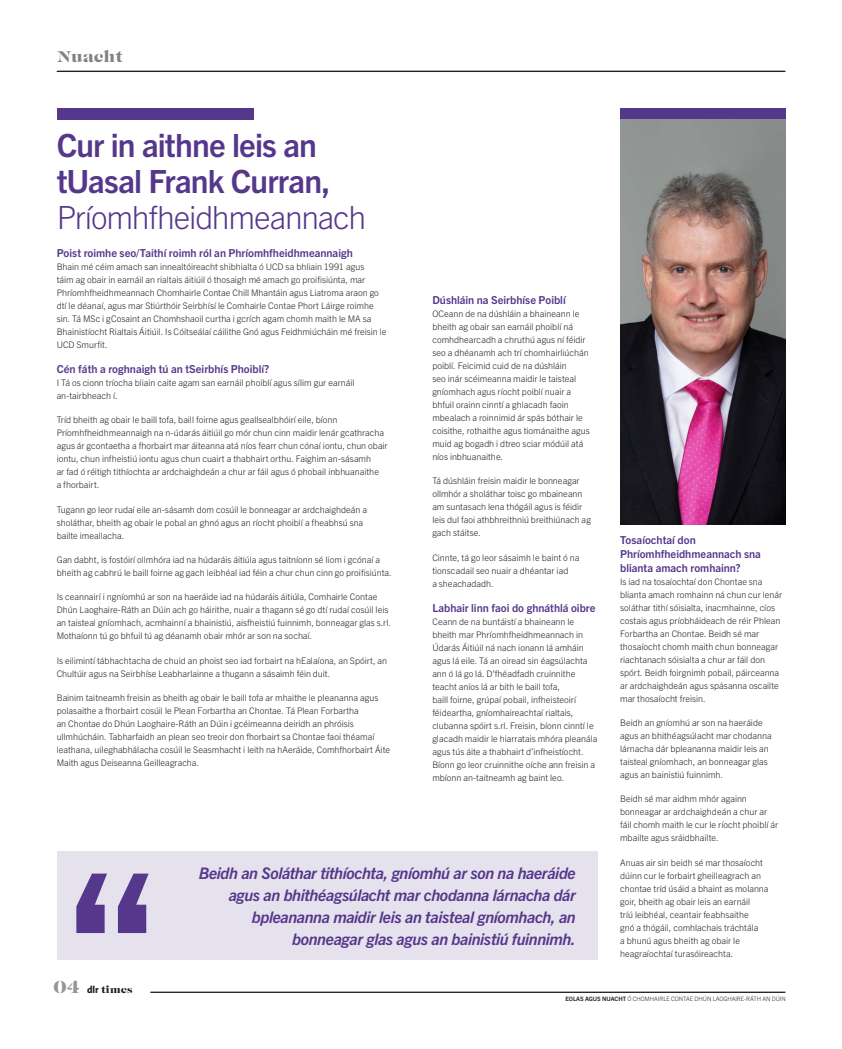
<style>
.page{position:relative;width:842px;height:1049px;background:#fff}
.page>*{position:absolute;margin:0;border:0;box-sizing:border-box;transform-origin:0 0}
.body{font:700 198px "Trade Gothic Next LT Pro";color:#55378b}
.body-2{font:700 32px/36px "Trade Gothic Next LT Pro";letter-spacing:-.025em;color:#55378b}
.body-3{font:italic 700 16px/22px "Trade Gothic Next LT Pro";letter-spacing:-.025em;color:#55378b;text-align:right}
.t1{font:900 16px "Caslon Fina Sten AI";letter-spacing:-.005em;color:#808285}
.body-4{font:700 11px/14px "Trade Gothic Next LT Pro";color:#55378b}
.t2{font:900 10px "Caslon Fina Sten AI";color:#231f20}
.body-5{font:300 9px/13px "Trade Gothic Next LT Pro";color:#231f20}
.t3{font:300 6px "Trade Gothic Next LT Pro";color:#231f20}
.s1{font-weight:300}
.s2{font-size:18px;color:#939598}
.s3{font-family:"The Sans";font-weight:800}
.s4{font-weight:700}
</style>
<div class="page">
<hr style="left:151px;top:992px;width:634px;height:1px;background:#231f20">
<div style="left:57px;top:851px;width:540px;height:109px;background:#e5e2ee"></div>
<div style="left:620px;top:109px;width:165px;height:11px;background:#55378b"></div>
<div style="left:57px;top:109px;width:197px;height:11px;background:#55378b"></div>
<img style="left:620px;top:120px;width:165px;height:404px">
<hr style="left:57px;top:71px;width:728px;height:1px;background:#231f20">
<p class="t1" style="left:57px;top:47px;width:68px">Nuacht</p>
<p class="body-2" style="left:57px;top:125px;width:311px">Cur in aithne leis an tUasal Frank Curran,<br><span class="s1">Príomhfheidhmeannach</span></p>
<p class="body-4" style="left:57px;top:245px;width:298px">Poist roimhe seo/Taithí roimh ról an Phríomhfheidhmeannaigh</p>
<p class="body-5" style="left:57px;top:259px;width:331px">Bhain mé céim amach san innealtóireacht shibhialta ó UCD sa bhliain 1991 agus<br>táim ag obair in earnáil an rialtais áitiúil ó thosaigh mé amach go proifisiúnta, mar Phríomhfheidhmeannach Chomhairle Contae Chill Mhantáin agus Liatroma araon go dtí le déanaí, agus mar Stiúrthóir Seirbhísí le Comhairle Contae Phort Láirge roimhe sin. Tá MSc i gCosaint an Chomhshaoil curtha i gcrích agam chomh maith le MA sa Bhainistíocht Rialtais Áitiúil. Is Cóitseálaí cáilithe Gnó agus Feidhmiúcháin mé freisin le UCD Smurfit.</p>
<p class="body-4" style="left:57px;top:361px;width:214px">Cén fáth a roghnaigh tú an tSeirbhís Phoiblí?</p>
<p class="body-5" style="left:57px;top:376px;width:299px">I Tá os cionn tríocha bliain caite agam san earnáil phoiblí agus sílim gur earnáil an-tairbheach í.</p>
<p class="body-5" style="left:57px;top:413px;width:332px">Tríd bheith ag obair le baill tofa, baill foirne agus geallsealbhóirí eile, bíonn Príomhfheidhmeannaigh na n-údarás áitiúil go mór chun cinn maidir lenár gcathracha agus ár gcontaetha a fhorbairt mar áiteanna atá níos fearr chun cónaí iontu, chun obair iontu, chun infheistiú iontu agus chun cuairt a thabhairt orthu. Faighim an-sásamh<br>ar fad ó réitigh tithíochta ar ardchaighdeán a chur ar fáil agus ó phobail inbhuanaithe<br>a fhorbairt.</p>
<p class="body-5" style="left:57px;top:502px;width:312px">Tugann go leor rudaí eile an-sásamh dom cosúil le bonneagar ar ardchaighdeán a sholáthar, bheith ag obair le pobal an ghnó agus an ríocht phoiblí a fheabhsú sna bailte imeallacha.</p>
<p class="body-5" style="left:57px;top:553px;width:337px">Gan dabht, is fostóirí ollmhóra iad na húdaráis áitiúla agus taitníonn sé liom i gcónaí a bheith ag cabhrú le baill foirne ag gach leibhéal iad féin a chur chun cinn go proifisiúnta.</p>
<p class="body-5" style="left:57px;top:590px;width:336px">Is ceannairí i ngníomhú ar son na haeráide iad na húdaráis áitiúla, Comhairle Contae Dhún Laoghaire-Ráth an Dúin ach go háirithe, nuair a thagann sé go dtí rudaí cosúil leis an taisteal gníomhach, acmhainní a bhainistiú, aisfheistiú fuinnimh, bonneagar glas s.rl.<br>Mothaíonn tú go bhfuil tú ag déanamh obair mhór ar son na sochaí.</p>
<p class="body-5" style="left:57px;top:653px;width:332px">Is eilimintí tábhachtacha de chuid an phoist seo iad forbairt na hEalaíona, an Spóirt, an<br>Chultúir agus na Seirbhíse Leabharlainne a thugann a sásaimh féin duit.</p>
<p class="body-5" style="left:57px;top:691px;width:335px">Bainim taitneamh freisin as bheith ag obair le baill tofa ar mhaithe le pleananna agus polasaithe a fhorbairt cosúil le Plean Forbartha an Chontae. Tá Plean Forbartha<br>an Chontae do Dhún Laoghaire-Ráth an Dúin i gcéimeanna deiridh an phróisis ullmhúcháin. Tabharfaidh an plean seo treoir don fhorbairt sa Chontae faoi théamaí leathana, uileghabhálacha cosúil le Seasmhacht i leith na hAeráide, Comhfhorbairt Áite Maith agus Deiseanna Geilleagracha.</p>
<p class="body-4" style="left:432px;top:292px;width:135px">Dúshláin na Seirbhíse Poiblí</p>
<p class="body-5" style="left:432px;top:307px;width:159px">OCeann de na dúshláin a bhaineann le bheith ag obair san earnáil phoiblí ná comhdhearcadh a chruthú agus ní féidir seo a dhéanamh ach trí chomhairliúchán poiblí. Feicimid cuid de na dúshláin<br>seo inár scéimeanna maidir le taisteal gníomhach agus ríocht poiblí nuair a bhfuil orainn cinntí a ghlacadh faoin mbealach a roinnimid ár spás bóthair le coisithe, rothaithe agus tiománaithe agus muid ag bogadh i dtreo sciar módúil atá níos inbhuanaithe.</p>
<p class="body-5" style="left:432px;top:474px;width:160px">Tá dúshláin freisin maidir le bonneagar ollmhór a sholáthar toisc go mbaineann am suntasach lena thógáil agus is féidir leis dul faoi athbhreithniú breithiúnach ag gach stáitse.</p>
<p class="body-5" style="left:432px;top:550px;width:149px">Cinnte, tá go leor sásaimh le baint ó na tionscadail seo nuair a dhéantar iad<br>a sheachadadh.</p>
<p class="body-4" style="left:432px;top:600px;width:165px">Labhair linn faoi do ghnáthlá oibre</p>
<p class="body-5" style="left:432px;top:615px;width:167px">Ceann de na buntáistí a bhaineann le bheith mar Phríomhfheidhmeannach in Údarás Áitiúil ná nach ionann lá amháin agus lá eile. Tá an oiread sin éagsúlachta ann ó lá go lá. D’fhéadfadh cruinnithe teacht aníos lá ar bith le baill tofa,<br>baill foirne, grúpaí pobail, infheisteoirí féideartha, gníomhaireachtaí rialtais, clubanna spóirt s.rl. Freisin, bíonn cinntí le glacadh maidir le hiarratais mhóra pleanála agus tús áite a thabhairt d’infheistíocht.<br>Bíonn go leor cruinnithe oíche ann freisin a mbíonn an-taitneamh ag baint leo.</p>
<p class="body" style="left:63px;top:806px;width:99px">“</p>
<p class="t2" style="left:53px;top:984px;width:81px"><span class="s2">04</span> <span class="s3">dlr</span> times</p>
<p class="body-3" style="left:199px;top:861px;width:379px">Beidh an Soláthar tithíochta, gníomhú ar son na haeráide agus an bhithéagsúlacht mar chodanna lárnacha dár bpleananna maidir leis an taisteal gníomhach, an bonneagar glas agus an bainistiú fuinnimh.</p>
<p class="body-4" style="left:620px;top:532px;width:142px">Tosaíochtaí don<br>Phríomhfheidhmeannach sna blianta amach romhainn?</p>
<p class="body-5" style="left:620px;top:574px;width:164px">Is iad na tosaíochtaí don Chontae sna blianta amach romhainn ná chun cur lenár soláthar tithí sóisialta, inacmhainne, cíos costais agus príobháideach de réir Phlean Forbartha an Chontae. Beidh sé mar thosaíocht chomh maith chun bonneagar riachtanach sóisialta a chur ar fáil don spórt. Beidh foirgnimh pobail, páirceanna ar ardchaighdeán agus spásanna oscailte mar thosaíocht freisin.</p>
<p class="body-5" style="left:620px;top:715px;width:153px">Beidh an gníomhú ar son na haeráide agus an bhithéagsúlacht mar chodanna lárnacha dár bpleananna maidir leis an taisteal gníomhach, an bonneagar glas agus an bainistiú fuinnimh.</p>
<p class="body-5" style="left:620px;top:792px;width:159px">Beidh sé mar aidhm mhór againn bonneagar ar ardchaighdeán a chur ar fáil chomh maith le cur le ríocht phoiblí ár mbailte agus sráidbhailte.</p>
<p class="body-5" style="left:620px;top:855px;width:150px">Anuas air sin beidh sé mar thosaíocht dúinn cur le forbairt gheilleagrach an chontae tríd úsáid a bhaint as molanna goir, bheith ag obair leis an earnáil<br>tríú leibhéal, ceantair feabhsaithe<br>gnó a thógáil, comhlachais tráchtála<br>a bhunú agus bheith ag obair le heagraíochtaí turasóireachta.</p>
<p class="t3" style="left:565px;top:995px;width:222px"><span class="s4">EOLAS AGUS NUACHT</span> Ó CHOMHAIRLE CONTAE DHÚN LAOGHAIRE-RÁTH AN DÚIN</p>
</div>
